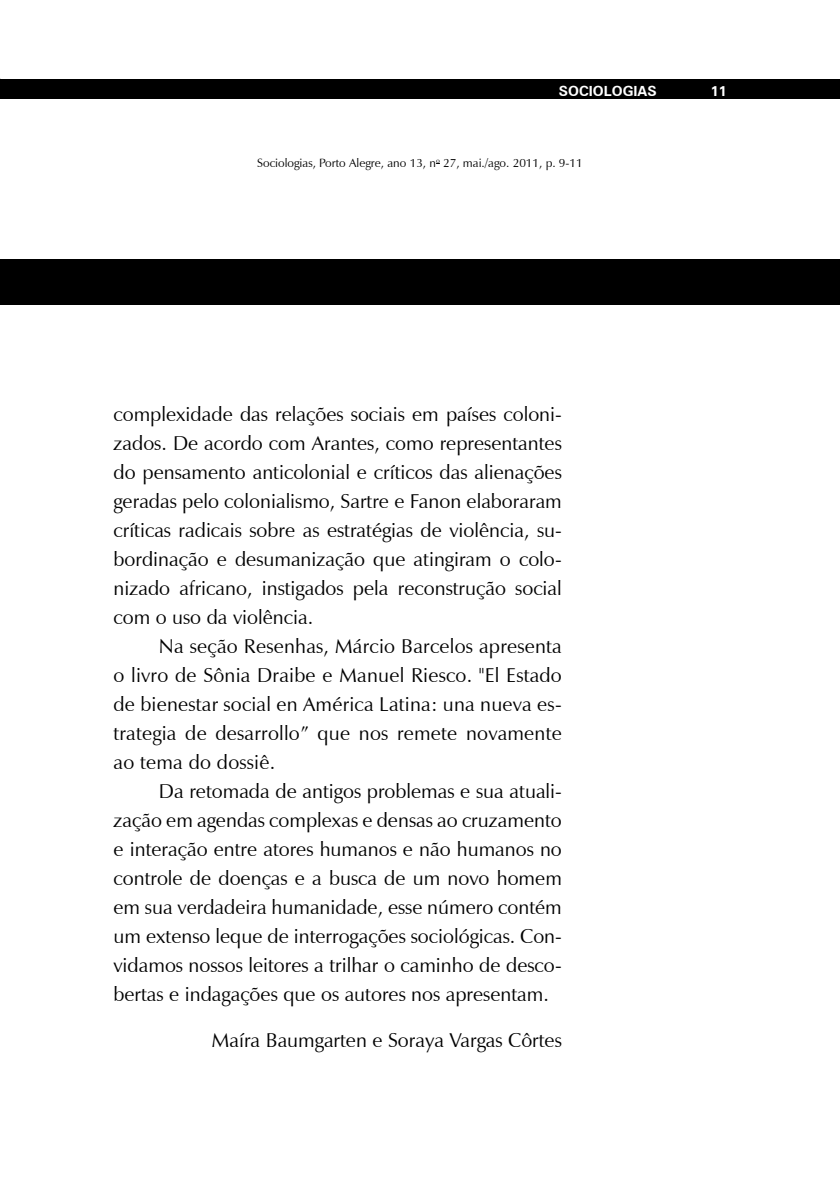
<style>
.page{position:relative;width:840px;height:1191px;background:#fff}
.page>*{position:absolute;margin:0;border:0;box-sizing:border-box;transform-origin:0 0}
.t1{font:20px/29px "Zapf Humanist 601 BT";color:#000;text-align:justify}
.t2{font:700 14px "Zurich BT";color:#fff}
.t3{font:12px "Zapf Humanist 601 BT";color:#000}
</style>
<div class="page">
<div style="left:0;top:79px;width:839px;height:20px;background:#000"></div>
<div style="left:0;top:259px;width:839px;height:45px;background:#000"></div>
<p class="t2" style="left:558px;top:83px;width:99px">SOCIOLOGIAS</p>
<p class="t2" style="left:710px;top:83px;width:17px">11</p>
<p class="t3" style="left:257px;top:155px;width:327px">Sociologias, Porto Alegre, ano 13, n<sup>o</sup> 27, mai./ago. 2011, p. 9-11</p>
<p class="t1" style="left:113px;top:399px;width:449px">complexidade das relações sociais em países coloni&shy;zados. De acordo com Arantes, como representantes do pensamento anticolonial e críticos das alienações geradas pelo colonialismo, Sartre e Fanon elaboraram críticas radicais sobre as estratégias de violência, su&shy;bordinação e desumanização que atingiram o colo&shy;nizado africano, instigados pela reconstrução social com o uso da violência.</p>
<p class="t1" style="left:113px;top:631px;width:449px;text-indent:45px">Na seção Resenhas, Márcio Barcelos apresenta o livro de Sônia Draibe e Manuel Riesco. "El Estado de bienestar social en América Latina: una nueva es&shy;trategia de desarrollo” que nos remete novamente ao tema do dossiê.</p>
<p class="t1" style="left:113px;top:776px;width:449px;text-indent:45px">Da retomada de antigos problemas e sua atuali&shy;zação em agendas complexas e densas ao cruzamento e interação entre atores humanos e não humanos no controle de doenças e a busca de um novo homem em sua verdadeira humanidade, esse número contém um extenso leque de interrogações sociológicas. Con&shy;vidamos nossos leitores a trilhar o caminho de desco&shy;bertas e indagações que os autores nos apresentam.</p>
<p class="t1" style="left:212px;top:1025px;width:351px">Maíra Baumgarten e Soraya Vargas Côrtes</p>
</div>
